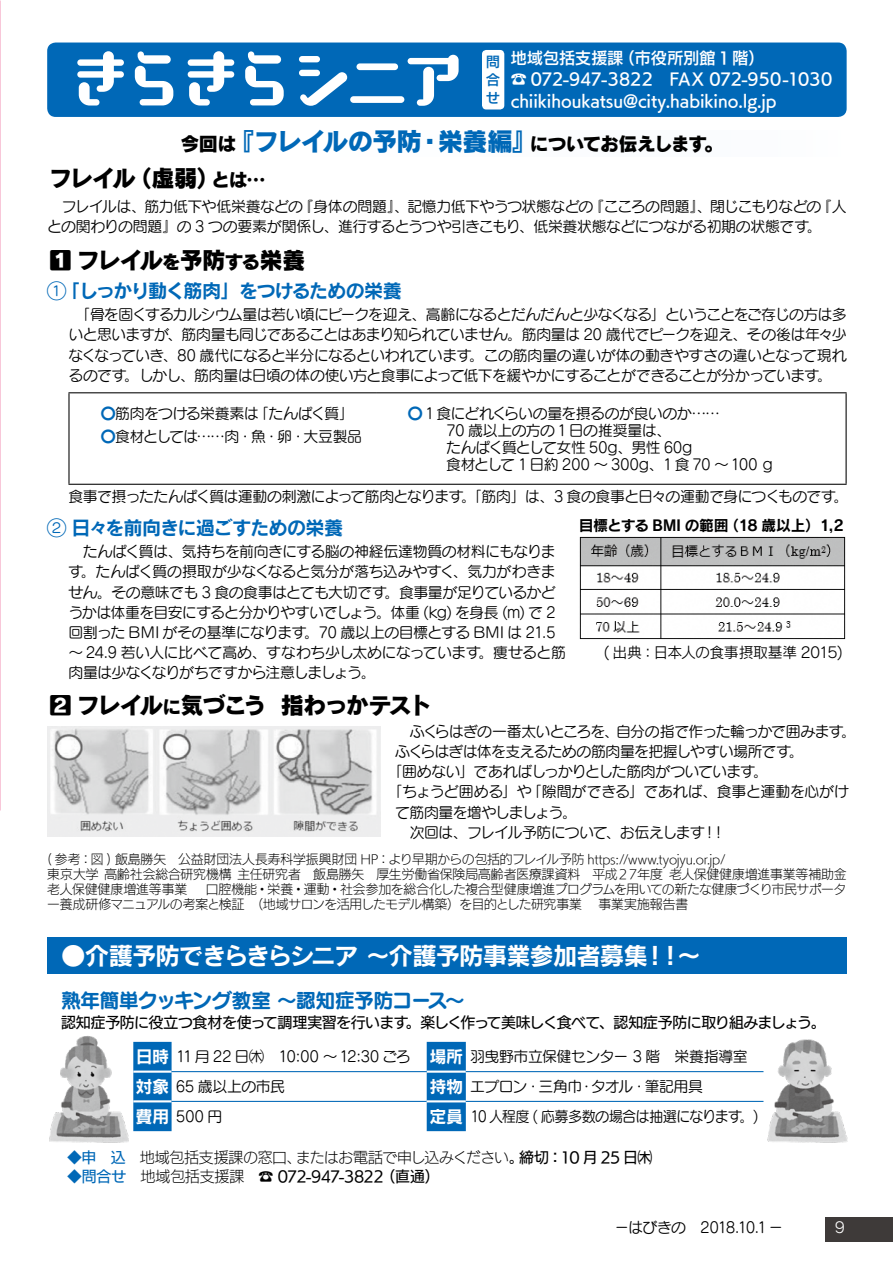
<style>
.page{position:relative;width:893px;height:1263px;background:#fff}
.page>*{position:absolute;margin:0;border:0;box-sizing:border-box;transform-origin:0 0}
.t1{font:63.75px "Aokane Std EB";letter-spacing:-.125em;color:#fff}
.t2{font:24.45px "Rodin Pro B";letter-spacing:-.045em;color:#fff}
.t3{font:23.4px "Rodin Pro EB";letter-spacing:-.085em;color:#000}
.t4{font:20.25px "Seurat Pro B";letter-spacing:-.05em;color:#0068b7}
.t5{font:19.2px "Rodin Pro B";letter-spacing:-.06em;color:#0068b7}
.t6{font:19.2px "Rodin Pro EB";letter-spacing:-.065em;color:#000}
.t7{font:15.9px/21.3px "UD Kakugo Large Pro DB";letter-spacing:-.005em;color:#fff}
.t8{font:14.85px/20.2px "Seurat Pro M";letter-spacing:-.04em;color:#000}
.t9{font:14.85px "UD Kakugo Large Pro M";letter-spacing:-.03em;color:#000}
.t10{font:14.85px "UD Kakugo Large Pro L";letter-spacing:-.025em;color:#000}
.t11{font:14.85px "Seurat Pro M";letter-spacing:-.015em;color:#000}
.t12{font:14.85px "Seurat Pro M";letter-spacing:-.04em;color:#000;scale:.95 1}
.t13{font:14.85px "Rodin Pro B";letter-spacing:-.025em;color:#000}
.t14{font:14.85px "Rodin Pro M";letter-spacing:-.035em;color:#000}
.t15{font:14.85px "Rodin Pro M";color:#fff}
.t16{font:13.8px/17.9px "UD Kakugo Large Pro DB";color:#0068b7;text-align:justify}
.t17{font:12.75px/14.9px "UD Kakugo Large Pro L";letter-spacing:-.005em;color:#000}
.s1{font-size:25.5px;color:#0068b7}
.s2{font-size:19.2px}
.s3{font-family:"Seurat Pro M"}
.s4{font-family:"Seurat Pro UB";color:#0068b7}
.s5{font-family:"Rodin Pro B";font-size:16.95px;color:#fff}
.s6{font-family:"UD Kakugo Large Pro M";color:#0068b7}
.s7{font-family:"UD Kakugo Large Pro M"}
.s8{color:#0068b7}
.s9{font-family:"UD Kakugo Large Pro L"}
</style>
<div class="page">
<div style="left:825px;top:1217px;width:68px;height:24px;background:#3e3a39"></div>
<div style="left:47px;top:43px;width:800px;height:74px;background:#0068b7;border-radius:9px"></div>
<div style="left:482px;top:50px;width:22px;height:59px;background:#fff;border-radius:4px"></div>
<hr style="left:68px;top:392px;width:308px;height:1px;background:#000">
<hr style="left:68px;top:393px;width:2px;height:91px;background:#000">
<hr style="left:376px;top:392px;width:471px;height:1px;background:#000">
<hr style="left:846px;top:393px;width:1px;height:91px;background:#000">
<hr style="left:68px;top:484px;width:308px;height:1px;background:#000">
<hr style="left:376px;top:484px;width:471px;height:1px;background:#000">
<div style="left:47px;top:937px;width:800px;height:37px;background:#0068b7"></div>
<svg style="left:133px;top:1042px;width:333px;height:89px"></svg>
<hr style="left:427px;top:1070px;width:39px;height:3px;background:#fff">
<hr style="left:133px;top:1100px;width:39px;height:2px;background:#fff">
<hr style="left:466px;top:1071px;width:297px;height:1px;background:#0068b7">
<hr style="left:172px;top:1101px;width:255px;height:1px;background:#0068b7">
<hr style="left:133px;top:1070px;width:39px;height:3px;background:#fff">
<hr style="left:172px;top:1071px;width:255px;height:1px;background:#0068b7">
<hr style="left:427px;top:1100px;width:39px;height:2px;background:#fff">
<hr style="left:466px;top:1101px;width:297px;height:1px;background:#0068b7">
<img style="left:579px;top:537px;width:267px;height:103px">
<img style="left:47px;top:726px;width:333px;height:110px">
<img style="left:49px;top:1036px;width:80px;height:107px">
<img style="left:762px;top:1039px;width:86px;height:104px">
<h1 class="t1" style="left:69px;top:31px;width:398px">きらきらシニア</h1>
<p class="t7" style="left:511px;top:47px;width:323px">地域包括支援課（市役所別館 1 階）<br>☎ 072-947-3822 FAX 072-950-1030 chiikihoukatsu@city.habikino.lg.jp</p>
<p class="t16" style="left:486px;top:53px;width:15px">問合せ</p>
<p class="t6" style="left:181px;top:130px;width:544px">今回は<span class="s1">『フレイルの予防・栄養編』</span>についてお伝えします。</p>
<h3 class="t3" style="left:49px;top:162px;width:218px">フレイル（虚弱）<span class="s2">とは…</span></h3>
<p class="t8" style="left:47px;top:196px;width:801px">　フレイルは、筋力低下や低栄養などの『身体の問題』、記憶力低下やうつ状態などの『こころの問題』、閉じこもりなどの『人との関わりの問題』の 3 つの要素が関係し、進行するとうつや引きこもり、低栄養状態などにつながる初期の状態です。</p>
<h3 class="t3" style="left:49px;top:244px;width:258px">1 フレイル<span class="s2">を</span>予防<span class="s2">する</span>栄養</h3>
<p class="t5" style="left:47px;top:278px;width:356px"><span class="s3">①</span>「しっかり動く筋肉」をつけるための栄養</p>
<p class="t8" style="left:68px;top:304px;width:780px;text-align:justify;text-indent:7px">「骨を固くするカルシウム量は若い頃にピークを迎え、高齢になるとだんだんと少なくなる」ということをご存じの方は多いと思いますが、筋肉量も同じであることはあまり知られていません。筋肉量は 20 歳代でピークを迎え、その後は年々少なくなっていき、80 歳代になると半分になるといわれています。この筋肉量の違いが体の動きやすさの違いとなって現れるのです。しかし、筋肉量は日頃の体の使い方と食事によって低下を緩やかにすることができることが分かっています。</p>
<p class="t8" style="left:101px;top:402px;width:254px"><span class="s4">○</span>筋肉をつける栄養素は「たんぱく質」</p>
<p class="t8" style="left:101px;top:426px;width:263px"><span class="s4">○</span>食材としては……肉・魚・卵・大豆製品</p>
<p class="t8" style="left:446px;top:404px;width:330px;line-height:17px;text-indent:-38px"><span class="s4">○</span> 1 食にどれくらいの量を摂るのが良いのか……<br>70 歳以上の方の1日の推奨量は、<br>たんぱく質として女性 50g、男性 60g<br>食材として 1日約 200 ～ 300g、1 食 70 ～100 ｇ</p>
<p class="t8" style="left:68px;top:486px;width:781px">食事で摂ったたんぱく質は運動の刺激によって筋肉となります。「筋肉」は、3 食の食事と日々の運動で身につくものです。</p>
<p class="t5" style="left:47px;top:515px;width:297px"><span class="s3">②</span> 日々を前向きに過ごすための栄養</p>
<p class="t8" style="left:68px;top:541px;width:499px;text-indent:15px">たんぱく質は、気持ちを前向きにする脳の神経伝達物質の材料にもなります。たんぱく質の摂取が少なくなると気分が落ち込みやすく、気力がわきません。その意味でも 3 食の食事はとても大切です。食事量が足りているかどうかは体重を目安にすると分かりやすいでしょう。体重 (kg) を身長 (m) で 2回割った BMI がその基準になります。70 歳以上の目標とする BMI は 21.5～ 24.9 若い人に比べて高め、すなわち少し太めになっています。痩せると筋肉量は少なくなりがちですから注意しましょう。</p>
<p class="t13" style="left:579px;top:515px;width:266px">目標とする BMI の範囲（18 歳以上）1,2</p>
<p class="t14" style="left:604px;top:643px;width:241px">( 出典：日本人の食事摂取基準 2015)</p>
<h3 class="t3" style="left:49px;top:689px;width:384px">2 フレイル<span class="s2">に</span>気づこう指わっかテスト</h3>
<p class="t8" style="left:395px;top:720px;width:462px">　ふくらはぎの一番太いところを、自分の指で作った輪っかで囲みます。</p>
<p class="t8" style="left:395px;top:741px;width:410px">ふくらはぎは体を支えるための筋肉量を把握しやすい場所です。</p>
<p class="t8" style="left:388px;top:761px;width:382px">「囲めない」であればしっかりとした筋肉がついています。</p>
<p class="t11" style="left:388px;top:782px;width:462px">「ちょうど囲める」や「隙間ができる」であれば、食事と運動を心がけ</p>
<p class="t8" style="left:395px;top:801px;width:183px">て筋肉量を増やしましょう。</p>
<p class="t8" style="left:395px;top:821px;width:332px">　次回は、フレイル予防について、お伝えします！！</p>
<p class="t17" style="left:47px;top:851px;width:801px">( 参考：図 ) 飯島勝矢　公益財団法人長寿科学振興財団 HP：より早期からの包括的フレイル予防 https://www.tyojyu.or.jp/<br>東京大学 高齢社会総合研究機構 主任研究者 飯島勝矢　厚生労働省保険局高齢者医療課資料　平成２７年度 老人保健健康増進事業等補助金老人保健健康増進等事業 　口腔機能・栄養・運動・社会参加を総合化した複合型健康増進プログラムを用いての新たな健康づくり市民サポーター養成研修マニュアルの考案と検証　（地域サロンを活用したモデル構築）を目的とした研究事業 　事業実施報告書</p>
<h2 class="t2" style="left:61px;top:939px;width:642px">●介護予防できらきらシニア ～介護予防事業参加者募集！！～</h2>
<h3 class="t4" style="left:61px;top:987px;width:405px">熟年簡単クッキング教室 ～認知症予防コース～</h3>
<p class="t9" style="left:61px;top:1011px;width:766px">認知症予防に役立つ食材を使って調理実習を行います。楽しく作って美味しく食べて、認知症予防に取り組みましょう。</p>
<p class="t8" style="left:136px;top:1041px;width:614px;line-height:29.7px"><span class="s5">日時</span> 11 月 22 日㈭　10:00 ～12:30 ごろ <span class="s5">場所</span>羽曳野市立保健センター 3 階 栄養指導室<span class="s5">対象</span> 65 歳以上の市民</p>
<p class="t8" style="left:429px;top:1076px;width:275px"><span class="s5">持物</span>エプロン・三角巾・タオル・筆記用具</p>
<p class="t8" style="left:136px;top:1105px;width:88px"><span class="s5">費用</span> 500 円</p>
<p class="t12" style="left:429px;top:1106px;width:348px"><span class="s5">定員</span> 10 人程度 ( 応募多数の場合は抽選になります。)</p>
<p class="t10" style="left:67px;top:1145px;width:587px"><span class="s6">◆申 込</span> 地域包括支援課の窓口、またはお電話で申し込みください。<span class="s7">締切：10 月 25 日㈭</span></p>
<p class="t9" style="left:67px;top:1164px;width:374px"><span class="s8">◆問合せ　</span><span class="s9">地域包括支援課　</span>☎ 072-947-3822 （直通）</p>
<p class="t8" style="left:614px;top:1216px;width:170px">−はびきの　2018.10.1−</p>
<p class="t15" style="left:835px;top:1218px;width:12px">9</p>
</div>
